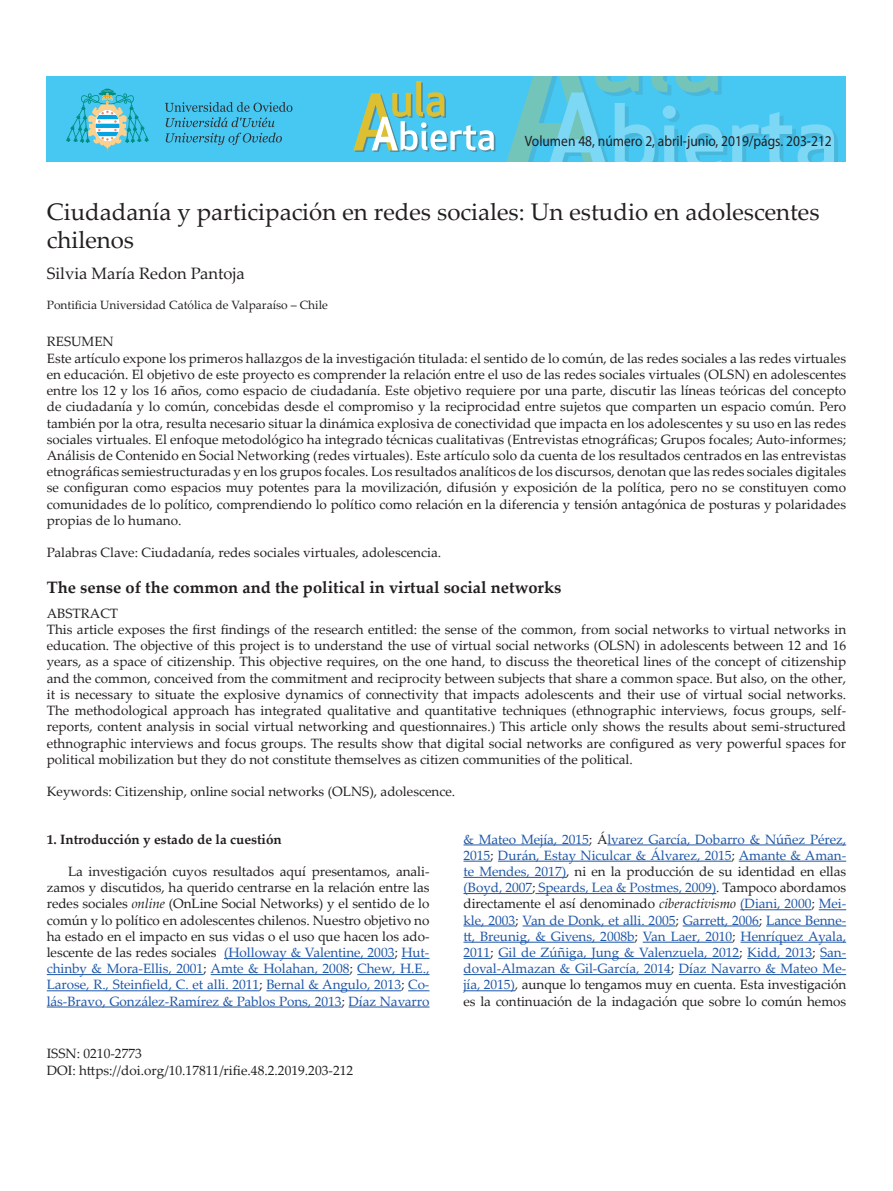
<style>
.page{position:relative;width:893px;height:1191px;background:#fff}
.page>*{position:absolute;margin:0;border:0;box-sizing:border-box;transform-origin:0 0}
.t1{font:24px/28.8px "Palatino Linotype";color:#231f20}
.t2{font:700 16.5px "Palatino Linotype";color:#231f20}
.t3{font:16.5px "Palatino Linotype";color:#231f20}
.t4{font:15px "Myriad Pro";color:#231f20;scale:.9 1}
.t5{font:13.5px/16.2px "Palatino Linotype";color:#231f20}
.t6{font:13.5px/16.2px "Palatino Linotype";letter-spacing:-.005em;color:#1e56a6;text-align:justify}
.t7{font:700 13.5px "Palatino Linotype";color:#231f20}
.t8{font:12px "Palatino Linotype";color:#231f20}
.s1{font-style:italic}
.s2{color:#1e56a6}
.s3{color:#231f20}
.s4{font-style:italic;color:#231f20}
</style>
<div class="page">
<hr style="left:224px;top:958px;width:170px;height:1px;background:#1e56a6">
<svg style="left:401px;top:958px;width:28px;height:1px"></svg>
<hr style="left:47px;top:974px;width:156px;height:1px;background:#1e56a6">
<hr style="left:211px;top:974px;width:138px;height:1px;background:#1e56a6">
<hr style="left:357px;top:974px;width:72px;height:1px;background:#1e56a6">
<hr style="left:47px;top:990px;width:212px;height:1px;background:#1e56a6">
<hr style="left:266px;top:990px;width:135px;height:1px;background:#1e56a6">
<svg style="left:408px;top:990px;width:21px;height:1px"></svg>
<hr style="left:47px;top:1006px;width:295px;height:1px;background:#1e56a6">
<hr style="left:349px;top:1006px;width:80px;height:1px;background:#1e56a6">
<hr style="left:463px;top:844px;width:126px;height:1px;background:#1e56a6">
<hr style="left:607px;top:844px;width:239px;height:1px;background:#1e56a6">
<svg style="left:463px;top:860px;width:27px;height:1px"></svg>
<hr style="left:498px;top:860px;width:233px;height:1px;background:#1e56a6">
<hr style="left:739px;top:860px;width:107px;height:1px;background:#1e56a6">
<hr style="left:463px;top:877px;width:103px;height:1px;background:#1e56a6">
<hr style="left:463px;top:893px;width:69px;height:1px;background:#1e56a6">
<hr style="left:535px;top:893px;width:181px;height:1px;background:#1e56a6">
<hr style="left:740px;top:909px;width:71px;height:1px;background:#1e56a6">
<svg style="left:819px;top:909px;width:27px;height:1px"></svg>
<hr style="left:463px;top:925px;width:52px;height:1px;background:#1e56a6">
<hr style="left:522px;top:925px;width:153px;height:1px;background:#1e56a6">
<hr style="left:683px;top:925px;width:76px;height:1px;background:#1e56a6">
<hr style="left:766px;top:925px;width:80px;height:1px;background:#1e56a6">
<hr style="left:463px;top:941px;width:171px;height:1px;background:#1e56a6">
<hr style="left:643px;top:941px;width:89px;height:1px;background:#1e56a6">
<hr style="left:740px;top:941px;width:106px;height:1px;background:#1e56a6">
<svg style="left:463px;top:958px;width:27px;height:1px"></svg>
<hr style="left:498px;top:958px;width:241px;height:1px;background:#1e56a6">
<hr style="left:747px;top:958px;width:65px;height:1px;background:#1e56a6">
<svg style="left:820px;top:958px;width:26px;height:1px"></svg>
<hr style="left:463px;top:974px;width:208px;height:1px;background:#1e56a6">
<hr style="left:679px;top:974px;width:167px;height:1px;background:#1e56a6">
<hr style="left:463px;top:990px;width:52px;height:1px;background:#1e56a6">
<div style="left:46px;top:76px;width:800px;height:85px;background:#46c8f3"></div>
<svg style="left:507px;top:76px;width:331px;height:85px"></svg>
<svg style="left:165px;top:102px;width:127px;height:25px"></svg>
<svg style="left:166px;top:133px;width:116px;height:12px"></svg>
<svg style="left:66px;top:89px;width:83px;height:63px"></svg>
<svg style="left:353px;top:81px;width:142px;height:71px"></svg>
<p class="t4" style="left:525px;top:132px;width:343px">Volumen 48, número 2, abril-junio, 2019/págs. 203-212</p>
<h1 class="t1" style="left:47px;top:196px;width:774px">Ciudadanía y participación en redes sociales: Un estudio en adolescentes chilenos</h1>
<p class="t3" style="left:47px;top:261px;width:199px">Silvia María Redon Pantoja</p>
<p class="t8" style="left:47px;top:296px;width:283px">Pontificia Universidad Católica de Valparaíso – Chile</p>
<p class="t5" style="left:47px;top:333px;width:801px">RESUMEN<br>Este artículo expone los primeros hallazgos de la investigación titulada: el sentido de lo común, de las redes sociales a las redes virtuales en educación. El objetivo de este proyecto es comprender la relación entre el uso de las redes sociales virtuales (OLSN) en adolescentes entre los 12 y los 16 años, como espacio de ciudadanía. Este objetivo requiere por una parte, discutir las líneas teóricas del concepto de ciudadanía y lo común, concebidas desde el compromiso y la reciprocidad entre sujetos que comparten un espacio común. Pero también por la otra, resulta necesario situar la dinámica explosiva de conectividad que impacta en los adolescentes y su uso en las redes sociales virtuales. El enfoque metodológico ha integrado técnicas cualitativas (Entrevistas etnográficas; Grupos focales; Auto-informes; Análisis de Contenido en Social Networking (redes virtuales). Este artículo solo da cuenta de los resultados centrados en las entrevistas etnográficas semiestructuradas y en los grupos focales. Los resultados analíticos de los discursos, denotan que las redes sociales digitales se configuran como espacios muy potentes para la movilización, difusión y exposición de la política, pero no se constituyen como comunidades de lo político, comprendiendo lo político como relación en la diferencia y tensión antagónica de posturas y polaridades propias de lo humano.</p>
<p class="t5" style="left:47px;top:544px;width:396px">Palabras Clave: Ciudadanía, redes sociales virtuales, adolescencia.</p>
<p class="t2" style="left:47px;top:576px;width:516px">The sense of the common and the political in virtual social networks</p>
<p class="t5" style="left:47px;top:604px;width:801px">ABSTRACT<br>This article exposes the first findings of the research entitled: the sense of the common, from social networks to virtual networks in education. The objective of this project is to understand the use of virtual social networks (OLSN) in adolescents between 12 and 16 years, as a space of citizenship. This objective requires, on the one hand, to discuss the theoretical lines of the concept of citizenship and the common, conceived from the commitment and reciprocity between subjects that share a common space. But also, on the other, it is necessary to situate the explosive dynamics of connectivity that impacts adolescents and their use of virtual social networks.<br>The methodological approach has integrated qualitative and quantitative techniques (ethnographic interviews, focus groups, self&shy;reports, content analysis in social virtual networking and questionnaires.) This article only shows the results about semi-structured ethnographic interviews and focus groups. The results show that digital social networks are configured as very powerful spaces for political mobilization but they do not constitute themselves as citizen communities of the political.</p>
<p class="t5" style="left:47px;top:783px;width:410px">Keywords: Citizenship, online social networks (OLNS), adolescence.</p>
<p class="t7" style="left:47px;top:829px;width:237px">1. Introducción y estado de la cuestión</p>
<p class="t5" style="left:47px;top:862px;width:384px;text-align:justify;text-indent:21px">La investigación cuyos resultados aquí presentamos, anali&shy;zamos y discutidos, ha querido centrarse en la relación entre las redes sociales <span class="s1">online</span> (OnLine Social Networks) y el sentido de lo común y lo político en adolescentes chilenos. Nuestro objetivo no ha estado en el impacto en sus vidas o el uso que hacen los ado&shy;lescente de las redes sociales <span class="s2">(Holloway &amp; Valentine, 2003</span>; <span class="s2">Hut&shy;chinby &amp; Mora-Ellis, 2001</span>; <span class="s2">Amte &amp; Holahan, 2008</span>; <span class="s2">Chew, H.E., Larose, R., Steinfield, C. et alli. 2011</span>; <span class="s2">Bernal &amp; Angulo, 2013</span>; <span class="s2">Co&shy;lás-Bravo, González-Ramírez &amp; Pablos Pons, 2013</span>; <span class="s2">Díaz Navarro</span></p>
<p class="t5" style="left:47px;top:1045px;width:308px">ISSN: 0210-2773<br>DOI: https://doi.org/10.17811/rifie.48.2.2019.203-212</p>
<p class="t6" style="left:463px;top:830px;width:384px">&amp; Mateo Mejía, 2015<span class="s3">; Á</span>lvarez García, Dobarro &amp; Núñez Pérez, 2015<span class="s3">;</span> Durán, Estay Niculcar &amp; Álvarez, 2015<span class="s3">;</span> Amante &amp; Aman&shy;te Mendes, 2017)<span class="s3">, ni en la producción de su identidad en ellas </span>(Boyd, 2007<span class="s3">;</span> Speards, Lea &amp; Postmes, 2009)<span class="s3">. Tampoco abordamos directamente el así denominado</span> <span class="s4">ciberactivismo</span> (Diani, 2000<span class="s3">;</span> Mei&shy;kle, 2003<span class="s3">;</span> Van de Donk, et alli. 2005<span class="s3">;</span> Garrett, 2006<span class="s3">;</span> Lance Benne&shy;tt, Breunig, &amp; Givens, 2008b<span class="s3">;</span> Van Laer, 2010<span class="s3">;</span> Henríquez Ayala, 2011<span class="s3">;</span> Gil de Zúñiga, Jung &amp; Valenzuela, 2012<span class="s3">;</span> Kidd, 2013<span class="s3">;</span> San&shy;doval-Almazan &amp; Gil-García, 2014<span class="s3">;</span> Díaz Navarro &amp; Mateo Me&shy;jía, 2015)<span class="s4">,</span> <span class="s3">aunque lo tengamos muy en cuenta. Esta investigación es la continuación de la indagación que sobre lo común hemos</span></p>
</div>
